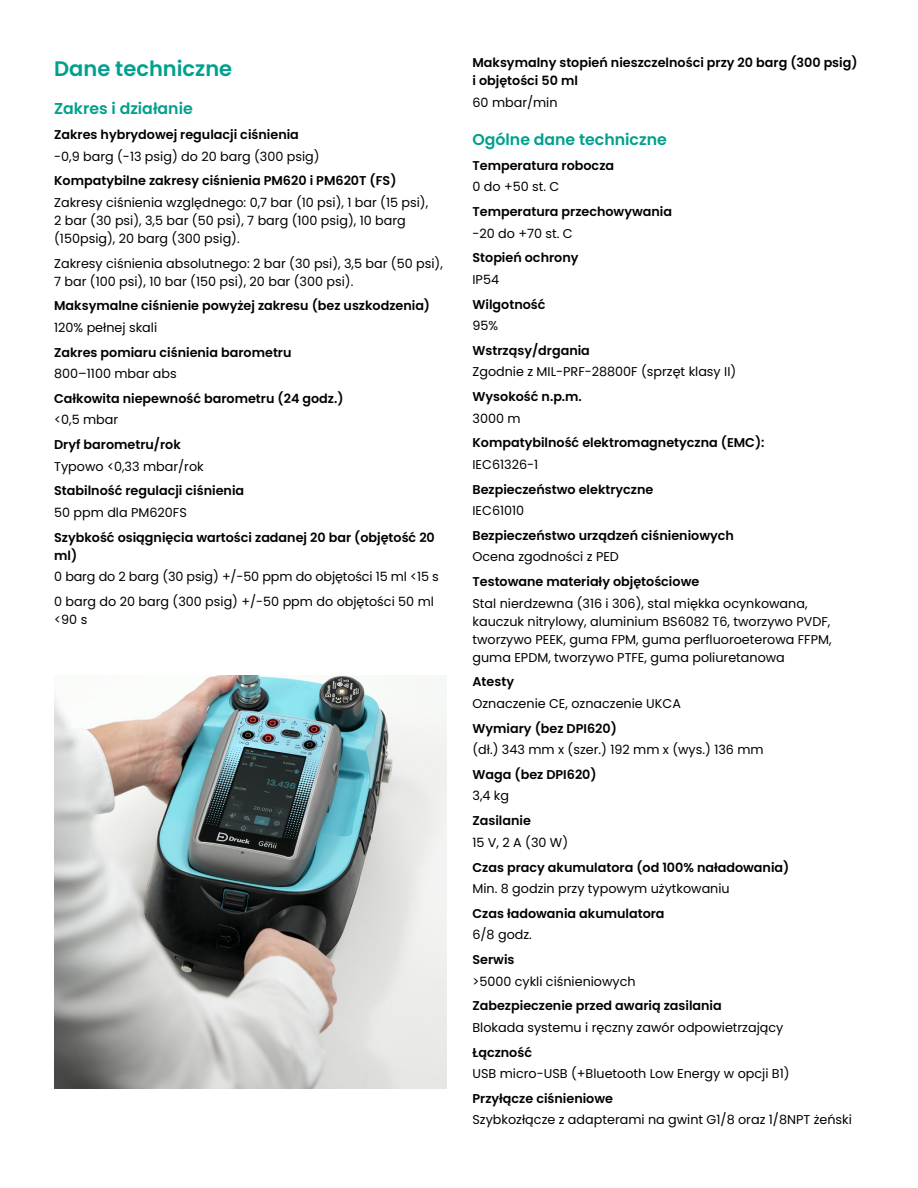
<style>
.page{position:relative;width:918px;height:1188px;background:#fff}
.page>*{position:absolute;margin:0;border:0;box-sizing:border-box;transform-origin:0 0}
.t1{font:600 21px "Poppins";color:#00a08e}
.t2{font:600 15.75px "Poppins";color:#00a08e}
.t3{font:12.75px/18px "Poppins";color:#000}
.t4{font:600 12.75px/18px "Poppins";color:#000}
</style>
<div class="page">
<img style="left:54px;top:675px;width:392px;height:414px">
<h1 class="t1" style="left:54px;top:57px;width:180px">Dane techniczne</h1>
<p class="t2" style="left:54px;top:100px;width:140px">Zakres i działanie</p>
<p class="t4" style="left:54px;top:126px;width:246px">Zakres hybrydowej regulacji ciśnienia</p>
<p class="t3" style="left:54px;top:147px;width:267px">-0,9 barg (-13 psig) do 20 barg (300 psig)</p>
<p class="t4" style="left:54px;top:172px;width:344px">Kompatybilne zakresy ciśnienia PM620 i PM620T (FS)</p>
<p class="t3" style="left:54px;top:193px;width:376px">Zakresy ciśnienia względnego: 0,7 bar (10 psi), 1 bar (15 psi),<br>2 bar (30 psi), 3,5 bar (50 psi), 7 barg (100 psig), 10 barg (150psig), 20 barg (300 psig).</p>
<p class="t3" style="left:54px;top:254px;width:390px">Zakresy ciśnienia absolutnego: 2 bar (30 psi), 3,5 bar (50 psi),<br>7 bar (100 psi), 10 bar (150 psi), 20 bar (300 psi).</p>
<p class="t4" style="left:54px;top:297px;width:377px">Maksymalne ciśnienie powyżej zakresu (bez uszkodzenia)</p>
<p class="t3" style="left:54px;top:318px;width:104px">120% pełnej skali</p>
<p class="t4" style="left:54px;top:343px;width:239px">Zakres pomiaru ciśnienia barometru</p>
<p class="t3" style="left:54px;top:365px;width:124px">800–1100 mbar abs</p>
<p class="t4" style="left:54px;top:389px;width:291px">Całkowita niepewność barometru (24 godz.)</p>
<p class="t3" style="left:54px;top:411px;width:66px">&lt;0,5 mbar</p>
<p class="t4" style="left:54px;top:436px;width:128px">Dryf barometru/rok</p>
<p class="t3" style="left:54px;top:457px;width:151px">Typowo &lt;0,33 mbar/rok</p>
<p class="t4" style="left:54px;top:482px;width:192px">Stabilność regulacji ciśnienia</p>
<p class="t3" style="left:54px;top:503px;width:134px">50 ppm dla PM620FS</p>
<p class="t4" style="left:54px;top:528px;width:382px">Szybkość osiągnięcia wartości zadanej 20 bar (objętość 20 ml)</p>
<p class="t3" style="left:54px;top:564px;width:386px;line-height:24.8px">0 barg do 2 barg (30 psig) +/-50 ppm do objętości 15 ml &lt;15 s<br>0 barg do 20 barg (300 psig) +/-50 ppm do objętości 50 ml</p>
<p class="t3" style="left:54px;top:610px;width:35px">&lt;90 s</p>
<p class="t4" style="left:472px;top:54px;width:387px">Maksymalny stopień nieszczelności przy 20 barg (300 psig) i objętości 50 ml</p>
<p class="t3" style="left:472px;top:93px;width:87px">60 mbar/min</p>
<p class="t2" style="left:472px;top:130px;width:196px">Ogólne dane techniczne</p>
<p class="t4" style="left:472px;top:156px;width:143px">Temperatura robocza</p>
<p class="t3" style="left:472px;top:178px;width:88px">0 do +50 st. C</p>
<p class="t4" style="left:472px;top:203px;width:201px">Temperatura przechowywania</p>
<p class="t3" style="left:472px;top:224px;width:102px">-20 do +70 st. C</p>
<p class="t4" style="left:472px;top:249px;width:108px">Stopień ochrony</p>
<p class="t3" style="left:472px;top:271px;width:28px">IP54</p>
<p class="t4" style="left:472px;top:295px;width:75px">Wilgotność</p>
<p class="t3" style="left:472px;top:317px;width:27px">95%</p>
<p class="t4" style="left:472px;top:342px;width:119px">Wstrząsy/drgania</p>
<p class="t3" style="left:472px;top:363px;width:265px">Zgodnie z MIL-PRF-28800F (sprzęt klasy II)</p>
<p class="t4" style="left:472px;top:388px;width:111px">Wysokość n.p.m.</p>
<p class="t3" style="left:472px;top:409px;width:50px">3000 m</p>
<p class="t4" style="left:472px;top:434px;width:294px">Kompatybilność elektromagnetyczna (EMC):</p>
<p class="t3" style="left:472px;top:456px;width:67px">IEC61326-1</p>
<p class="t4" style="left:472px;top:480px;width:182px">Bezpieczeństwo elektryczne</p>
<p class="t3" style="left:472px;top:502px;width:53px">IEC61010</p>
<p class="t4" style="left:472px;top:527px;width:263px">Bezpieczeństwo urządzeń ciśnieniowych</p>
<p class="t3" style="left:472px;top:548px;width:148px">Ocena zgodności z PED</p>
<p class="t4" style="left:472px;top:573px;width:228px">Testowane materiały objętościowe</p>
<p class="t3" style="left:472px;top:594px;width:361px">Stal nierdzewna (316 i 306), stal miękka ocynkowana, kauczuk nitrylowy, aluminium BS6082 T6, tworzywo PVDF, tworzywo PEEK, guma FPM, guma perfluoroeterowa FFPM, guma EPDM, tworzywo PTFE, guma poliuretanowa</p>
<p class="t4" style="left:472px;top:673px;width:43px">Atesty</p>
<p class="t3" style="left:472px;top:695px;width:210px">Oznaczenie CE, oznaczenie UKCA</p>
<p class="t4" style="left:472px;top:719px;width:146px">Wymiary (bez DPI620)</p>
<p class="t3" style="left:472px;top:741px;width:293px">(dł.) 343 mm x (szer.) 192 mm x (wys.) 136 mm</p>
<p class="t4" style="left:472px;top:766px;width:126px">Waga (bez DPI620)</p>
<p class="t3" style="left:472px;top:787px;width:38px">3,4 kg</p>
<p class="t4" style="left:472px;top:812px;width:60px">Zasilanie</p>
<p class="t3" style="left:472px;top:833px;width:97px">15 V, 2 A (30 W)</p>
<p class="t4" style="left:472px;top:858px;width:318px">Czas pracy akumulatora (od 100% naładowania)</p>
<p class="t3" style="left:472px;top:880px;width:259px">Min. 8 godzin przy typowym użytkowaniu</p>
<p class="t4" style="left:472px;top:904px;width:194px">Czas ładowania akumulatora</p>
<p class="t3" style="left:472px;top:926px;width:61px">6/8 godz.</p>
<p class="t4" style="left:472px;top:951px;width:44px">Serwis</p>
<p class="t3" style="left:472px;top:972px;width:165px">&gt;5000 cykli ciśnieniowych</p>
<p class="t4" style="left:472px;top:997px;width:251px">Zabezpieczenie przed awarią zasilania</p>
<p class="t3" style="left:472px;top:1018px;width:312px">Blokada systemu i ręczny zawór odpowietrzający</p>
<p class="t4" style="left:472px;top:1043px;width:61px">Łączność</p>
<p class="t3" style="left:472px;top:1065px;width:319px">USB micro-USB (+Bluetooth Low Energy w opcji B1)</p>
<p class="t4" style="left:472px;top:1089px;width:142px">Przyłącze ciśnieniowe</p>
<p class="t3" style="left:472px;top:1111px;width:381px">Szybkozłącze z adapterami na gwint G1/8 oraz 1/8NPT żeński</p>
</div>
